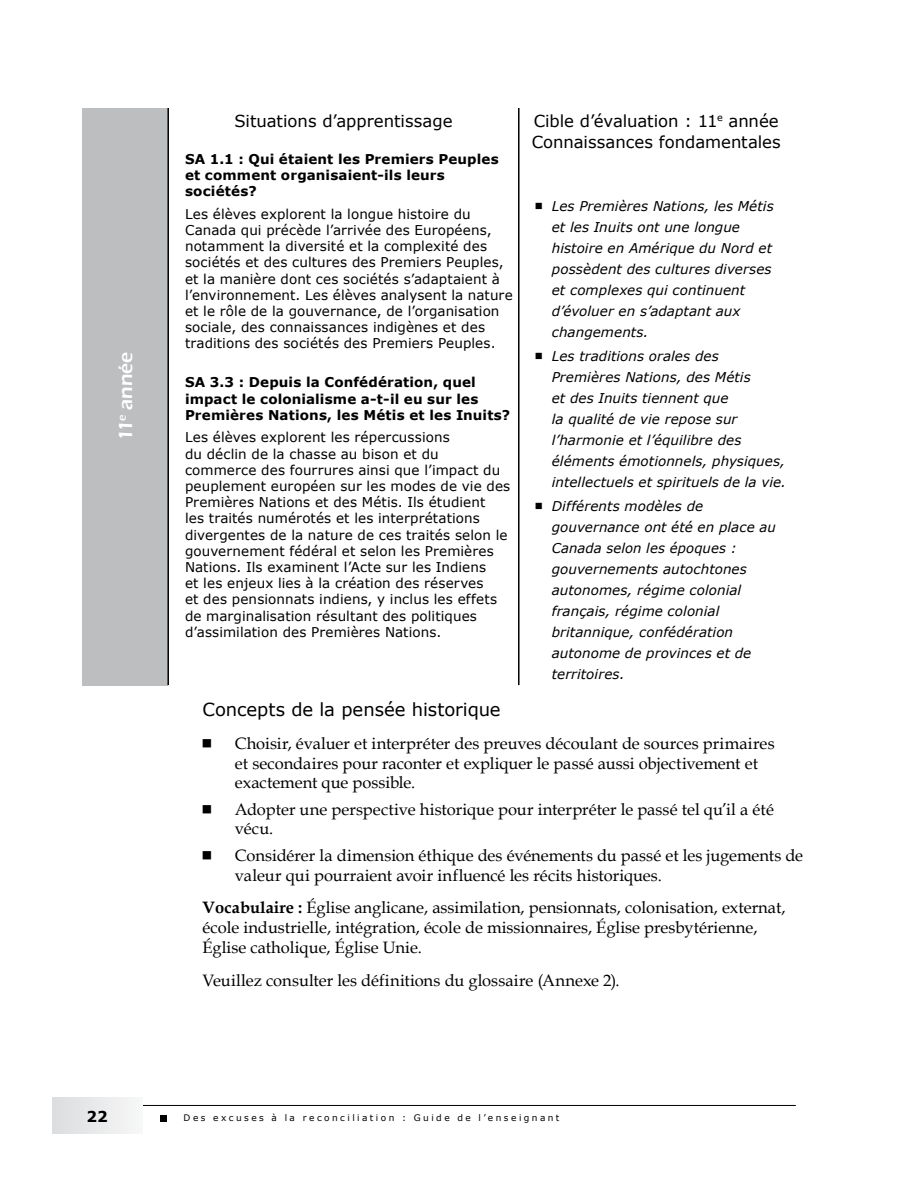
<style>
.page{position:relative;width:918px;height:1188px;background:#fff}
.page>*{position:absolute;margin:0;border:0;box-sizing:border-box;transform-origin:0 0}
.t1{font:600 19.5px "Eras ITC";color:#fff}
.t2{font:18px "Verdana";letter-spacing:-.005em;color:#000}
.t3{font:16.5px/19.8px "Book Antiqua";color:#000}
.t4{font:16.5px/21px "Verdana";letter-spacing:-.005em;color:#000}
.t5{font:700 15px "Verdana";color:#000}
.t6{font:13.5px/16.2px "Verdana";letter-spacing:.01em;color:#000}
.t7{font:italic 13.5px/21px "Verdana";letter-spacing:.005em;color:#000}
.t8{font:700 13.5px/16.2px "Verdana";letter-spacing:.01em;color:#000}
.t9{font:9px "Verdana";letter-spacing:.275em;color:#000}
.s1{font-weight:700}
</style>
<div class="page">
<hr style="left:52px;top:1105px;width:744px;height:1px;background:#000">
<div style="left:52px;top:1097px;width:91px;height:37px;background:linear-gradient(to right,#dbddde,#f7f7f8)"></div>
<div style="left:160px;top:1115px;width:7px;height:7px;background:#000"></div>
<div style="left:83px;top:108px;width:85px;height:577px;background:#bcbec0"></div>
<hr style="left:167px;top:108px;width:2px;height:577px;background:#000">
<hr style="left:518px;top:108px;width:2px;height:577px;background:#000">
<h1 class="t1" style="left:115px;top:441px;width:91px;rotate:-90deg">11<sup>e</sup> année</h1>
<p class="t4" style="left:234px;top:110px;width:220px">Situations d’apprentissage</p>
<p class="t8" style="left:185px;top:151px;width:315px">SA 1.1 : Qui étaient les Premiers Peuples et comment organisaient-ils leurs sociétés?</p>
<p class="t6" style="left:185px;top:206px;width:329px">Les élèves explorent la longue histoire du Canada qui précède l’arrivée des Européens, notamment la diversité et la complexité des sociétés et des cultures des Premiers Peuples, et la manière dont ces sociétés s’adaptaient à l’environnement. Les élèves analysent la nature et le rôle de la gouvernance, de l’organisation sociale, des connaissances indigènes et des traditions des sociétés des Premiers Peuples.</p>
<p class="t8" style="left:185px;top:374px;width:327px">SA 3.3 : Depuis la Confédération, quel impact le colonialisme a-t-il eu sur les<br>Premières Nations, les Métis et les Inuits?</p>
<p class="t6" style="left:185px;top:429px;width:327px">Les élèves explorent les répercussions<br>du déclin de la chasse au bison et du commerce des fourrures ainsi que l’impact du peuplement européen sur les modes de vie des Premières Nations et des Métis. Ils étudient<br>les traités numérotés et les interprétations divergentes de la nature de ces traités selon le gouvernement fédéral et selon les Premières Nations. Ils examinent l’Acte sur les Indiens<br>et les enjeux lies à la création des réserves<br>et des pensionnats indiens, y inclus les effets de marginalisation résultant des politiques d’assimilation des Premières Nations.</p>
<p class="t4" style="left:532px;top:110px;width:251px">Cible d’évaluation : 11<sup>e</sup> année<br>Connaissances fondamentales</p>
<p class="t7" style="left:552px;top:195px;width:223px">Les Premières Nations, les Métis et les Inuits ont une longue histoire en Amérique du Nord et possèdent des cultures diverses et complexes qui continuent d’évoluer en s’adaptant aux changements.</p>
<p class="t7" style="left:552px;top:345px;width:236px">Les traditions orales des<br>Premières Nations, des Métis<br>et des Inuits tiennent que<br>la qualité de vie repose sur l’harmonie et l’équilibre des éléments émotionnels, physiques, intellectuels et spirituels de la vie.</p>
<p class="t7" style="left:552px;top:496px;width:226px">Différents modèles de gouvernance ont été en place au<br>Canada selon les époques : gouvernements autochtones autonomes, régime colonial français, régime colonial britannique, confédération autonome de provinces et de territoires.</p>
<h2 class="t2" style="left:202px;top:697px;width:300px">Concepts de la pensée historique</h2>
<p class="t3" style="left:235px;top:733px;width:541px">Choisir, évaluer et interpréter des preuves découlant de sources primaires et secondaires pour raconter et expliquer le passé aussi objectivement et exactement que possible.</p>
<p class="t3" style="left:235px;top:799px;width:541px">Adopter une perspective historique pour interpréter le passé tel qu’il a été vécu.</p>
<p class="t3" style="left:235px;top:845px;width:570px">Considérer la dimension éthique des événements du passé et les jugements de valeur qui pourraient avoir influencé les récits historiques.</p>
<p class="t3" style="left:202px;top:897px;width:585px"><span class="s1">Vocabulaire :</span> Église anglicane, assimilation, pensionnats, colonisation, externat, école industrielle, intégration, école de missionnaires, Église presbytérienne,<br>Église catholique, Église Unie.</p>
<p class="t3" style="left:202px;top:970px;width:419px">Veuillez consulter les définitions du glossaire (Annexe 2).</p>
<p class="t5" style="left:87px;top:1106px;width:23px">22</p>
<p class="t9" style="left:184px;top:1112px;width:377px">Des excuses à la reconciliation : Guide de l’enseignant</p>
</div>
